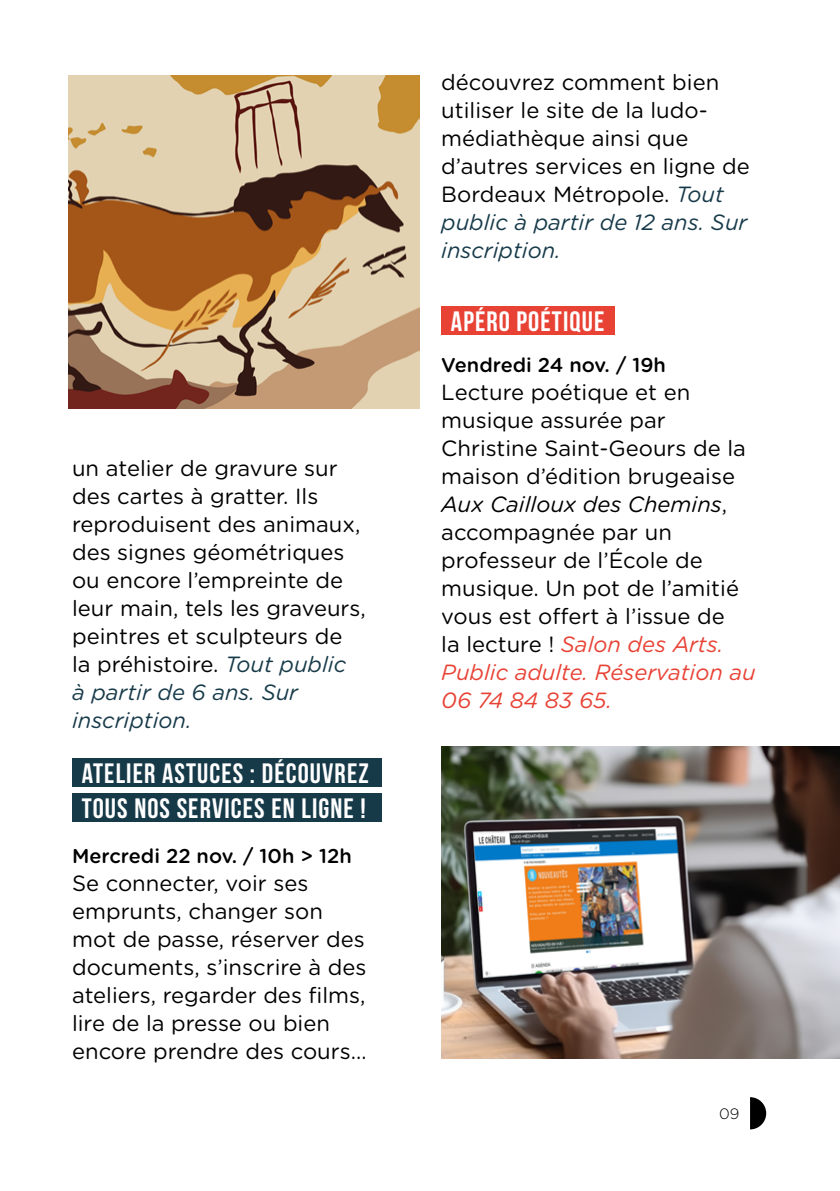
<style>
.page{position:relative;width:840px;height:1191px;background:#fff}
.page>*{position:absolute;margin:0;border:0;box-sizing:border-box;transform-origin:0 0}
.t1{font:28px/34.8px "Bebas Neue";letter-spacing:.04em;color:#fff}
.t2{font:22px/28px "Gotham Rounded";color:#000}
.t3{font:500 20px "Gotham Rounded";color:#000}
.t4{font:300 15px "Gotham Rounded";color:#000}
.s1{font-style:italic;color:#173a49}
.s2{font-style:italic}
.s3{font-style:italic;color:#e84235}
</style>
<div class="page">
<div style="left:72px;top:758px;width:309px;height:28px;background:#173a49"></div>
<div style="left:72px;top:792px;width:309px;height:29px;background:#173a49"></div>
<img style="left:68px;top:76px;width:352px;height:332px">
<div style="left:441px;top:306px;width:173px;height:29px;background:#e84235"></div>
<svg style="left:750px;top:1097px;width:15px;height:32px"></svg>
<img style="left:441px;top:746px;width:398px;height:312px">
<p class="t2" style="left:72px;top:453px;width:295px">un atelier de gravure sur des cartes à gratter. Ils reproduisent des animaux, des signes géométriques ou encore l’empreinte de leur main, tels les graveurs, peintres et sculpteurs de la préhistoire. <span class="s1">Tout public<br>à partir de 6 ans. Sur inscription.</span></p>
<p class="t1" style="left:82px;top:755px;width:288px">ATELIER ASTUCES : DÉCOUVREZ<br>TOUS NOS SERVICES EN LIGNE !</p>
<p class="t3" style="left:72px;top:841px;width:281px">Mercredi 22 nov. / 10h &gt; 12h</p>
<p class="t2" style="left:72px;top:868px;width:296px">Se connecter, voir ses emprunts, changer son mot de passe, réserver des documents, s’inscrire à des ateliers, regarder des films, lire de la presse ou bien encore prendre des cours…</p>
<p class="t2" style="left:441px;top:67px;width:310px">découvrez comment bien utiliser le site de la ludo&shy;médiathèque ainsi que d’autres services en ligne de<br>Bordeaux Métropole. <span class="s1">Tout public à partir de 12 ans. Sur inscription.</span></p>
<p class="t1" style="left:450px;top:304px;width:155px">APÉRO POÉTIQUE</p>
<p class="t3" style="left:441px;top:350px;width:226px">Vendredi 24 nov. / 19h</p>
<p class="t2" style="left:441px;top:377px;width:316px">Lecture poétique et en musique assurée par<br>Christine Saint-Geours de la maison d’édition brugeaise<br><span class="s2">Aux Cailloux des Chemins</span>, accompagnée par un professeur de l’École de musique. Un pot de l’amitié vous est offert à l’issue de<br>la lecture ! <span class="s3">Salon des Arts.<br>Public adulte. Réservation au<br>06 74 84 83 65.</span></p>
<p class="t4" style="left:718px;top:1104px;width:22px">09</p>
</div>
